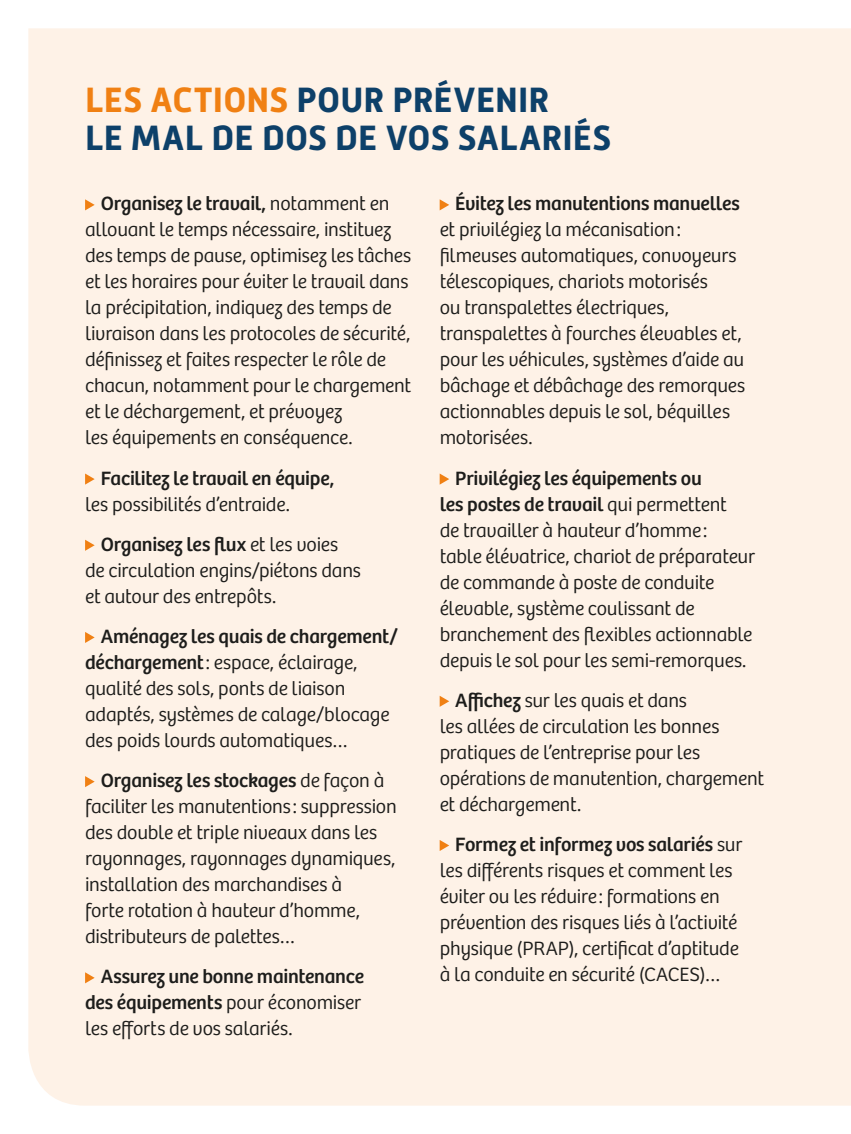
<style>
.page{position:relative;width:851px;height:1134px;background:#fff}
.page>*{position:absolute;margin:0;border:0;box-sizing:border-box;transform-origin:0 0}
.t1{font:700 36px/38px "Mic 32 New";letter-spacing:.005em;color:#0d4069}
.t2{font:300 20px/26px "Bree";letter-spacing:-.01em;color:#1d1d1b}
.t3{font:20px/26px "Bree";letter-spacing:-.015em;color:#1d1d1b}
.s1{color:#f08013}
.s2{font-weight:400}
.s3{font-weight:300}
</style>
<div class="page">
<div style="left:28px;top:28px;width:822px;height:1078px;background:#fef2e7"></div>
<svg style="left:85px;top:199px;width:10px;height:11px"></svg>
<svg style="left:85px;top:473px;width:10px;height:12px"></svg>
<svg style="left:85px;top:540px;width:10px;height:11px"></svg>
<svg style="left:85px;top:632px;width:10px;height:11px"></svg>
<svg style="left:85px;top:776px;width:10px;height:11px"></svg>
<svg style="left:85px;top:972px;width:10px;height:11px"></svg>
<svg style="left:439px;top:199px;width:10px;height:11px"></svg>
<svg style="left:439px;top:473px;width:10px;height:12px"></svg>
<svg style="left:439px;top:696px;width:10px;height:11px"></svg>
<svg style="left:439px;top:840px;width:10px;height:11px"></svg>
<h1 class="t1" style="left:85px;top:81px;width:527px"><span class="s1">LES ACTIONS</span> POUR PRÉVENIR<br>LE MAL DE DOS DE VOS SALARIÉS</h1>
<p class="t2" style="left:85px;top:191px;width:327px;text-indent:16px"><span class="s2">Organisez le travail,</span> notamment en allouant le temps nécessaire, instituez des temps de pause, optimisez les tâches et les horaires pour éviter le travail dans la précipitation, indiquez des temps de livraison dans les protocoles de sécurité, définissez et faites respecter le rôle de chacun, notamment pour le chargement et le déchargement, et prévoyez<br>les équipements en conséquence.</p>
<p class="t3" style="left:101px;top:465px;width:235px">Facilitez le travail en équipe,</p>
<p class="t2" style="left:101px;top:484px;width:239px;line-height:40.2px;text-indent:-16px">les possibilités d’entraide.<br><span class="s2">Organisez les flux</span> et les voies</p>
<p class="t2" style="left:85px;top:557px;width:277px">de circulation engins/piétons dans et autour des entrepôts.</p>
<p class="t2" style="left:85px;top:624px;width:314px;text-indent:16px"><span class="s2">Aménagez les quais de chargement/ déchargement</span>: espace, éclairage, qualité des sols, ponts de liaison adaptés, systèmes de calage/blocage des poids lourds automatiques…</p>
<p class="t2" style="left:85px;top:768px;width:313px;text-indent:16px"><span class="s2">Organisez les stockages</span> de façon à faciliter les manutentions: suppression des double et triple niveaux dans les rayonnages, rayonnages dynamiques, installation des marchandises à<br>forte rotation à hauteur d’homme, distributeurs de palettes…</p>
<p class="t3" style="left:85px;top:964px;width:280px;text-indent:16px">Assurez une bonne maintenance des équipements <span class="s3">pour économiser les efforts de vos salariés.</span></p>
<p class="t3" style="left:455px;top:191px;width:286px">Évitez les manutentions manuelles</p>
<p class="t2" style="left:439px;top:217px;width:307px">et privilégiez la mécanisation: filmeuses automatiques, convoyeurs télescopiques, chariots motorisés<br>ou transpalettes électriques, transpalettes à fourches élevables et, pour les véhicules, systèmes d’aide au bâchage et débâchage des remorques actionnables depuis le sol, béquilles motorisées.</p>
<p class="t2" style="left:439px;top:465px;width:317px;text-indent:16px"><span class="s2">Privilégiez les équipements ou<br>les postes de travail</span> qui permettent<br>de travailler à hauteur d’homme:<br>table élévatrice, chariot de préparateur de commande à poste de conduite élevable, système coulissant de branchement des flexibles actionnable depuis le sol pour les semi-remorques.</p>
<p class="t2" style="left:439px;top:687px;width:326px;text-indent:16px"><span class="s2">Affichez</span> sur les quais et dans<br>les allées de circulation les bonnes pratiques de l’entreprise pour les opérations de manutention, chargement et déchargement.</p>
<p class="t2" style="left:439px;top:832px;width:304px;text-indent:16px"><span class="s2">Formez et informez vos salariés</span> sur les différents risques et comment les éviter ou les réduire: formations en prévention des risques liés à l’activité physique (PRAP), certificat d’aptitude à la conduite en sécurité (CACES)…</p>
</div>
